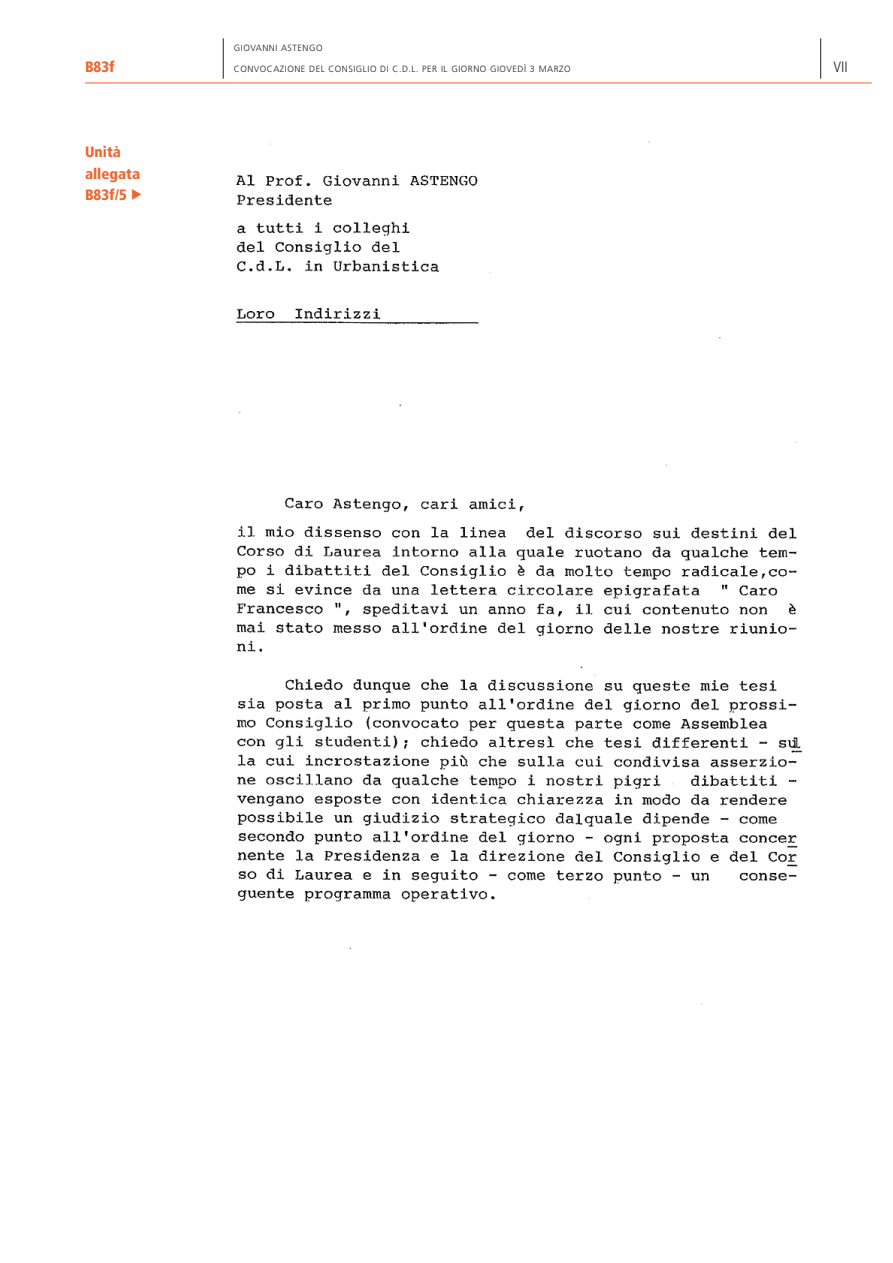
<style>
.page{position:relative;width:893px;height:1263px;background:#fff}
.page>*{position:absolute;margin:0;border:0;box-sizing:border-box;transform-origin:0 0}
.t1{font:900 condensed 15px/21.3px "Frutiger";color:#f2642f}
.t2{font:300 condensed 15px "Frutiger";color:#231f20}
.t3{font:300 9px "Frutiger";letter-spacing:.055em;color:#231f20}
</style>
<div class="page">
<img style="left:235px;top:141px;width:568px;height:864px">
<hr style="left:85px;top:83px;width:149px;height:1px;background:#f2642f">
<hr style="left:234px;top:83px;width:638px;height:1px;background:#f2642f">
<hr style="left:223px;top:38px;width:1px;height:41px;background:#231f20">
<hr style="left:820px;top:38px;width:1px;height:41px;background:#231f20">
<h1 class="t1" style="left:85px;top:58px;width:31px">B83f</h1>
<h1 class="t1" style="left:85px;top:143px;width:59px">Unità allegata<br>B83f/5 ◆</h1>
<p class="t3" style="left:234px;top:44px;width:90px">GIOVANNI ASTENGO</p>
<p class="t3" style="left:234px;top:66px;width:338px">CONVOCAZIONE DEL CONSIGLIO DI C.D.L. PER IL GIORNO GIOVEDÌ 3 MARZO</p>
<h1 class="t2" style="left:833px;top:61px;width:16px">VII</h1>
</div>
